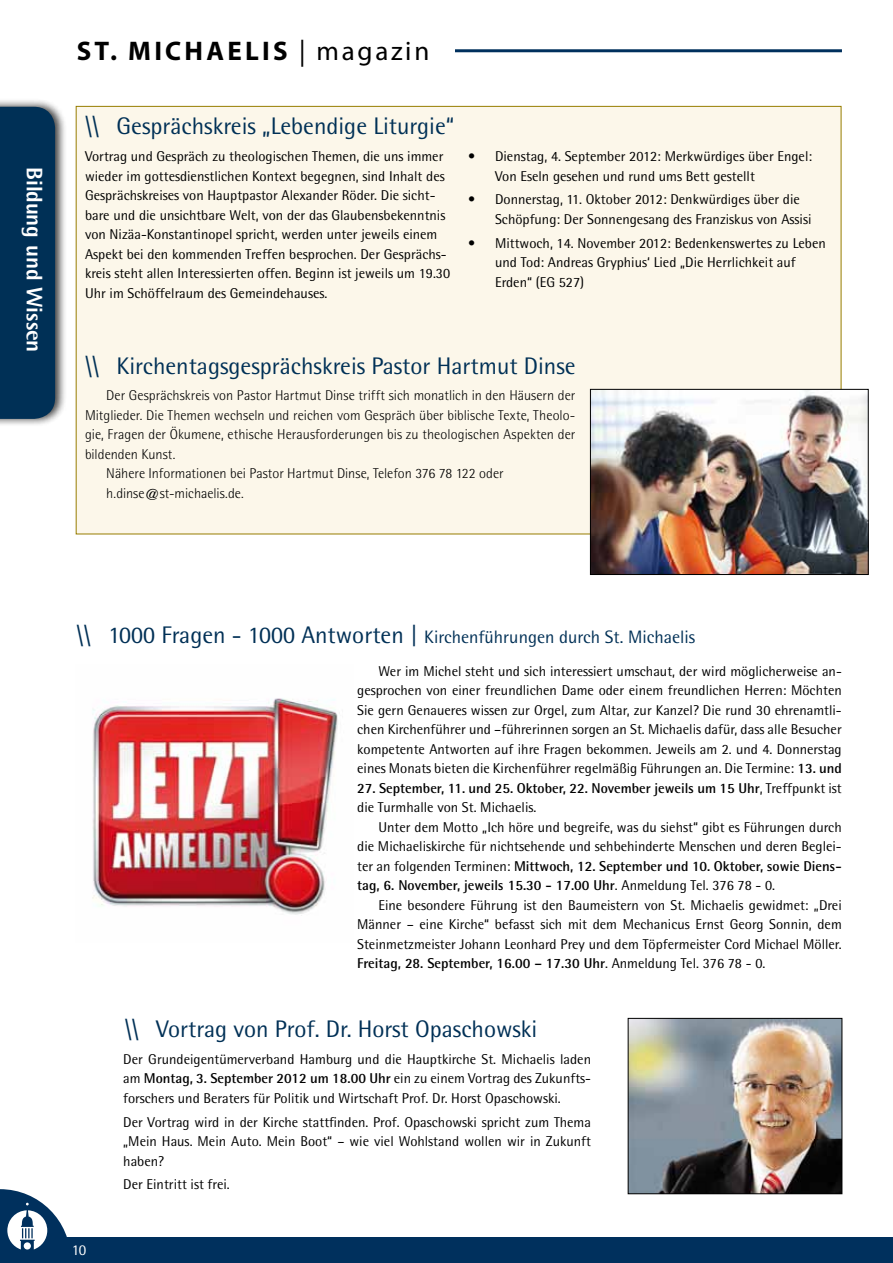
<style>
.page{position:relative;width:893px;height:1263px;background:#fff}
.page>*{position:absolute;margin:0;border:0;box-sizing:border-box;transform-origin:0 0}
.t1{font:700 27px "Myriad Pro";letter-spacing:.12em;color:#000}
.t2{font:24px "Rotis Semi Sans";color:#003056}
.t3{font:800 22.5px "Rotis Semi Sans";letter-spacing:-.005em;color:#fff}
.t4{font:18px "Rotis Semi Sans";color:#003056}
.t5{font:15px "Rotis Semi Sans";color:#fff}
.t6{font:14.25px/19.5px "Rotis Semi Sans";color:#000;text-align:justify}
.t7{font:300 14.25px "Rotis Semi Sans";color:#000}
.t8{font:700 14.25px/19.5px "Rotis Semi Sans";color:#000}
.s1{font-weight:400}
.s2{font-size:24px}
.s3{font-weight:700}
</style>
<div class="page">
<hr style="left:455px;top:49px;width:387px;height:3px;background:#00305d">
<div style="left:0;top:1237px;width:893px;height:26px;background:#00305d"></div>
<svg style="left:0;top:1189px;width:67px;height:61px"></svg>
<div style="left:24px;top:1242px;width:7px;height:7px;background:#fff;border-radius:50%"></div>
<div style="left:76px;top:106px;width:765px;height:428px;background:#fcf7ea;border:1px solid #977d00"></div>
<div style="left:0;top:98px;width:68px;height:329px;background:#000;opacity:.75"></div>
<div style="left:0;top:107px;width:55px;height:312px;background:#003056"></div>
<img style="left:630px;top:1020px;width:210px;height:172px">
<div style="left:628px;top:1018px;width:214px;height:176px;border:1px solid #000"></div>
<img style="left:592px;top:391px;width:275px;height:182px">
<div style="left:590px;top:389px;width:279px;height:186px;border:1px solid #000"></div>
<img style="left:92px;top:698px;width:246px;height:217px">
<h3 class="t3" style="left:49px;top:167px;width:187px;rotate:90deg">Bildung und Wissen</h3>
<h1 class="t1" style="left:77px;top:34px;width:354px">ST. MICHAELIS <span class="s1">| magazin</span></h1>
<h2 class="t2" style="left:85px;top:112px;width:371px">\\ Gesprächskreis „Lebendige Liturgie“</h2>
<p class="t6" style="left:85px;top:146px;width:367px;text-align:left">Vortrag und Gespräch zu theologischen Themen, die uns immer wieder im gottesdienstlichen Kontext begegnen, sind Inhalt des Gesprächskreises von Hauptpastor Alexander Röder. Die sicht&shy;bare und die unsichtbare Welt, von der das Glaubensbekenntnis von N izäa-Konstantinopel spricht, werden unter jeweils einem Aspekt bei den kommenden Treffen besprochen. Der Gesprächs&shy;kreis steht allen Interessierten offen. Beginn ist jeweils um 19.30<br>Uhr im Schöffelraum des Gemeindehauses.</p>
<p class="t6" style="left:495px;top:146px;width:319px;text-indent:-27px">• Dienstag, 4. September 2012: Merkwürdiges über Engel:<br>Von Eseln gesehen und rund ums Bett gestellt</p>
<p class="t6" style="left:495px;top:190px;width:318px;text-indent:-27px">• Donnerstag, 11. Oktober 2012: Denkwürdiges über die<br>Schöpfung: Der Sonnengesang des Franziskus von Assisi</p>
<p class="t6" style="left:495px;top:233px;width:332px;text-align:left;text-indent:-27px">• Mittwoch, 14. November 2012: Bedenkenswertes zu Leben und Tod: Andreas Gryphius‘ Lied „Die Herrlichkeit auf<br>Erden“ (EG 527)</p>
<h2 class="t2" style="left:85px;top:351px;width:492px">\\ Kirchentagsgesprächskreis Pastor Hartmut Dinse</h2>
<p class="t7" style="left:106px;top:387px;width:470px">Der Gesprächskreis von Pastor Hartmut Dinse trifft sich monatlich in den Häusern der</p>
<p class="t7" style="left:85px;top:407px;width:492px">Mitglieder. Die Themen wechseln und reichen vom Gespräch über biblische Texte, Theolo-</p>
<p class="t7" style="left:85px;top:426px;width:492px">gie, Fragen der Ökumene, ethische Herausforderungen bis zu theologischen Aspekten der</p>
<p class="t7" style="left:85px;top:446px;width:92px">bildenden Kunst.</p>
<p class="t7" style="left:106px;top:465px;width:399px">Nähere Informationen bei Pastor Hartmut Dinse, Telefon 376 78 122 oder</p>
<p class="t7" style="left:106px;top:485px;width:139px">h.dinse@st-michaelis.de.</p>
<p class="t4" style="left:77px;top:626px;width:620px"><span class="s2">\\ 1000 Fragen - 1000 Antworten |</span> Kirchenführungen durch St. Michaelis</p>
<p class="t6" style="left:357px;top:661px;width:486px;text-indent:21px">Wer im Michel steht und sich interessiert umschaut, der wird möglicherweise an&shy;gesprochen von einer freundlichen Dame oder einem freundlichen Herren: Möchten Sie gern Genaueres wissen zur Orgel, zum Altar, zur Kanzel? Die rund 30 ehrenamtli&shy;chen Kirchenführer und –führerinnen sorgen an St. Michaelis dafür, dass alle Besucher kompetente Antworten auf ihre Fragen bekommen. Jeweils am 2. und 4. Donnerstag eines Monats bieten die Kirchenführer regelmäßig Führungen an. Die Termine: <span class="s3">13. und</span></p>
<p class="t8" style="left:357px;top:778px;width:486px">27. September, 11. und 25. Oktober, 22. November jeweils um 15 Uhr<span class="s1">, Treffpunkt ist die Turmhalle von St. Michaelis.</span></p>
<p class="t6" style="left:357px;top:817px;width:486px;text-indent:21px">Unter dem Motto „Ich höre und begreife, was du siehst“ gibt es Führungen durch die Michaeliskirche für nichtsehende und sehbehinderte Menschen und deren Beglei&shy;ter an folgenden Terminen: <span class="s3">Mittwoch, 12. September und 10. Oktober, sowie Diens&shy;tag, 6. November, jeweils 15.30 - 17.00 Uhr</span>. Anmeldung Tel. 376 78 - 0.</p>
<p class="t6" style="left:357px;top:895px;width:486px;text-indent:21px">Eine besondere Führung ist den Baumeistern von St. Michaelis gewidmet: „Drei Männer – eine Kirche“ befasst sich mit dem Mechanicus Ernst Georg Sonnin, dem Steinmetzmeister Johann Leonhard Prey und dem Töpfermeister Cord Michael Möller.<br><span class="s3">Freitag, 28. September, 16.00 – 17.30 Uhr</span>. Anmeldung Tel. 376 78 - 0.</p>
<h2 class="t2" style="left:125px;top:1014px;width:414px">\\ Vortrag von Prof. Dr. H orst Opaschowski</h2>
<p class="t5" style="left:72px;top:1241px;width:16px">10</p>
<p class="t6" style="left:123px;top:1049px;width:469px">Der Grundeigentümerverband Hamburg und die Hauptkirche St. Michaelis laden am <span class="s3">Montag, 3. September 2012 um 18.00 Uhr</span> ein zu einem Vortrag des Zukunfts&shy;forschers und Beraters für Politik und Wirtschaft Prof. Dr. Horst Opaschowski.</p>
<p class="t6" style="left:123px;top:1112px;width:469px">Der Vortrag wird in der Kirche stattfinden. Prof. Opaschowski spricht zum Thema „Mein Haus. Mein Auto. Mein Boot“ – wie viel Wohlstand wollen wir in Zukunft haben?</p>
<p class="t6" style="left:123px;top:1175px;width:108px">Der Eintritt ist frei.</p>
</div>
